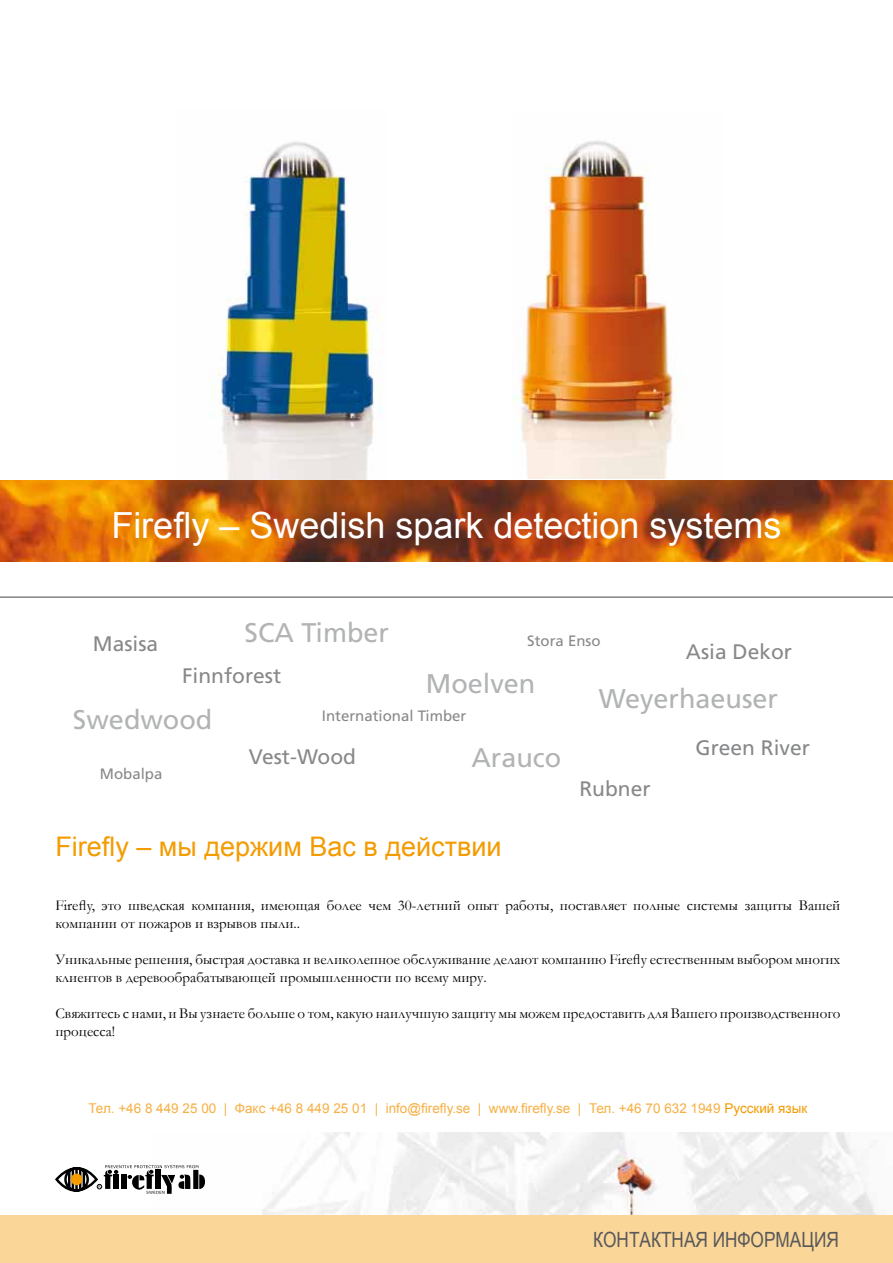
<style>
.page{position:relative;width:893px;height:1263px;background:#fff}
.page>*{position:absolute;margin:0;border:0;box-sizing:border-box;transform-origin:0 0}
.t1{font:36px "Arial";color:#fff}
.t2{font:27px "Frutiger";color:#b1b3b4}
.t3{font:27px "Arial";color:#f49b00}
.t4{font:21px "Frutiger";color:#87888a}
.t5{font:21px "Arial Narrow";color:#58585a}
.t6{font:15px/18px "Garamond";color:#000}
.t7{font:15px "Frutiger";color:#87888a}
.t8{font:13.5px "Arial";color:#f7af42}
.s1{color:#f49b00}
</style>
<div class="page">
<hr style="left:0;top:596px;width:893px;height:2px;background:#838486">
<img style="left:210px;top:141px;width:172px;height:339px">
<img style="left:513px;top:141px;width:162px;height:338px">
<img style="left:0;top:480px;width:893px;height:81px">
<img style="left:151px;top:1133px;width:742px;height:83px">
<svg style="left:55px;top:1165px;width:150px;height:29px"></svg>
<div style="left:71px;top:1173px;width:11px;height:12px;background:#f49b00;border-radius:50%"></div>
<div style="left:0;top:1216px;width:893px;height:47px;background:#fad699"></div>
<h1 class="t1" style="left:111px;top:502px;width:672px">Firefly – Swedish spark detection systems</h1>
<h3 class="t4" style="left:93px;top:631px;width:67px">Masisa</h3>
<h2 class="t2" style="left:244px;top:617px;width:146px">SCA Timber</h2>
<p class="t7" style="left:527px;top:632px;width:75px">Stora Enso</p>
<h3 class="t4" style="left:686px;top:639px;width:108px">Asia Dekor</h3>
<h3 class="t4" style="left:182px;top:663px;width:101px">Finnforest</h3>
<h2 class="t2" style="left:73px;top:703px;width:141px">Swedwood</h2>
<h2 class="t2" style="left:426px;top:668px;width:111px">Moelven</h2>
<p class="t7" style="left:322px;top:707px;width:146px">International Timber</p>
<p class="t7" style="left:100px;top:765px;width:64px">Mobalpa</p>
<h3 class="t4" style="left:249px;top:744px;width:109px">Vest-Wood</h3>
<h2 class="t2" style="left:471px;top:742px;width:91px">Arauco</h2>
<h2 class="t2" style="left:599px;top:682px;width:181px">Weyerhaeuser</h2>
<h3 class="t4" style="left:579px;top:777px;width:73px">Rubner</h3>
<h3 class="t4" style="left:696px;top:735px;width:116px">Green River</h3>
<h2 class="t3" style="left:55px;top:828px;width:448px">Firefly – мы держим Вас в действии</h2>
<p class="t6" style="left:55px;top:895px;width:786px">Firefly, это шведская компания, имеющая более чем 30-летний опыт работы, поставляет полные системы защиты Вашей компании от пожаров и взрывов пыли..</p>
<p class="t6" style="left:55px;top:949px;width:786px">Уникальные решения, быстрая доставка и великолепное обслуживание делают компанию Firefly естественным выбором многих клиентов в деревообрабатывающей промышленности по всему миру.</p>
<p class="t6" style="left:55px;top:1003px;width:786px">Свяжитесь с нами, и Вы узнаете больше о том, какую наилучшую защиту мы можем предоставить для Вашего производственного процесса!</p>
<p class="t8" style="left:88px;top:1099px;width:720px">Тел. +46 8 449 25 00 | Факс +46 8 449 25 01 | info@firefly.se | www.firefly.se | Тел. +46 70 632 1949 <span class="s1">Pусский язык</span></p>
<h3 class="t5" style="left:593px;top:1224px;width:247px">КОНТАКТНАЯ ИНФОРМАЦИЯ</h3>
</div>
